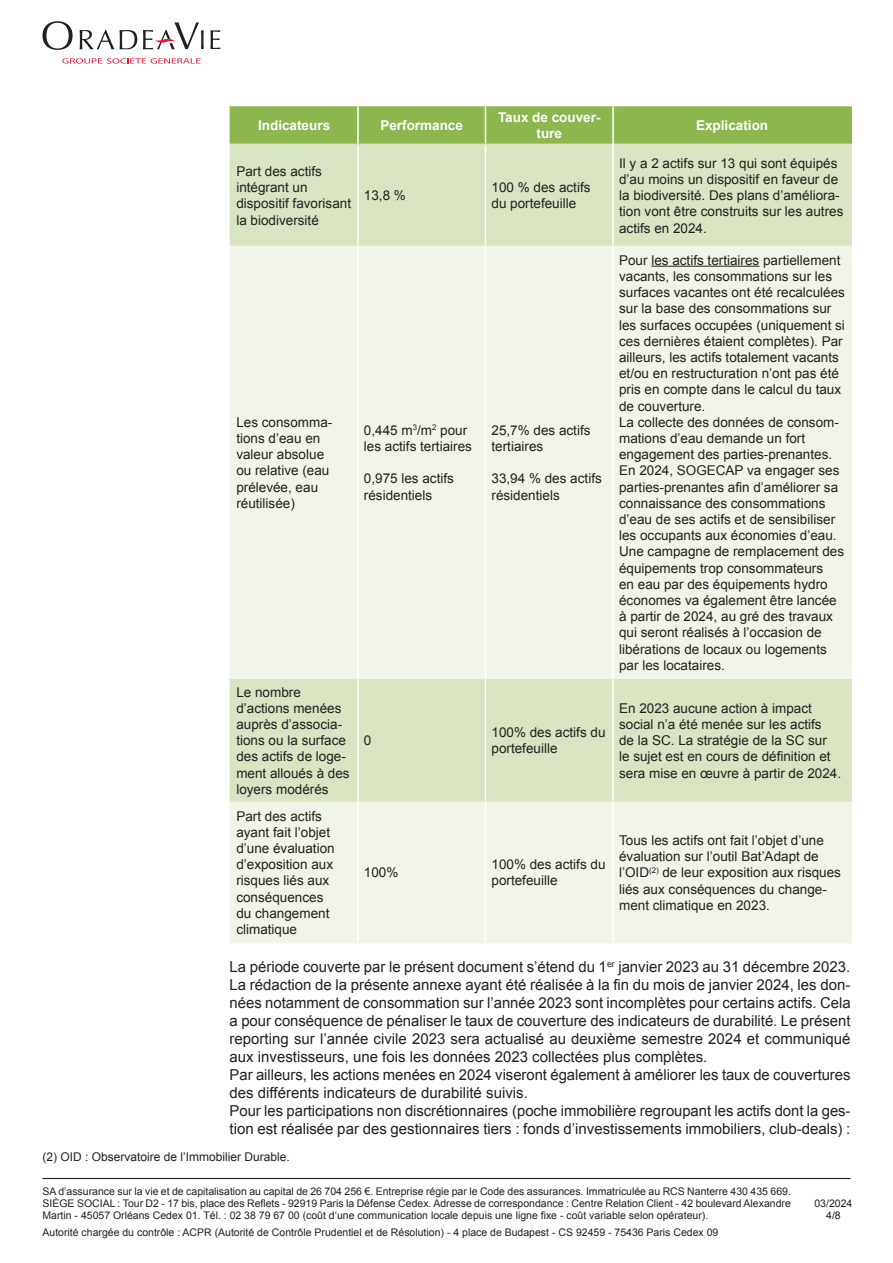
<style>
.page{position:relative;width:893px;height:1263px;background:#fff}
.page>*{position:absolute;margin:0;border:0;box-sizing:border-box;transform-origin:0 0}
.Normal_e{font:15px/18px "Arial";color:#231f20}
.t1{font:13.5px/16.2px "Arial";color:#231f20}
.Normal_e-2{font:700 13.5px/16.2px "Arial";color:#fff;text-align:center}
.Normal_e-3{font:12px "Arial";color:#231f20}
.t2{font:10.5px/12px "Arial";color:#231f20;text-align:center}
</style>
<div class="page">
<hr style="left:43px;top:1178px;width:807px;height:1px;background:#231f20">
<svg style="left:43px;top:21px;width:30px;height:29px"></svg>
<svg style="left:80px;top:30px;width:34px;height:19px"></svg>
<svg style="left:120px;top:30px;width:17px;height:19px"></svg>
<svg style="left:210px;top:30px;width:10px;height:19px"></svg>
<svg style="left:143px;top:22px;width:61px;height:27px"></svg>
<svg style="left:62px;top:58px;width:139px;height:6px"></svg>
<div style="left:231px;top:106px;width:619px;height:38px;background:#8db64e"></div>
<div style="left:231px;top:145px;width:619px;height:101px;background:#d9e4c3"></div>
<svg style="left:231px;top:247px;width:619px;height:695px;background:#ecf1e2"></svg>
<hr style="left:230px;top:106px;width:1px;height:38px;background:#8db64e">
<hr style="left:850px;top:106px;width:2px;height:38px;background:#8db64e">
<hr style="left:357px;top:106px;width:2px;height:38px;background:#fff">
<hr style="left:485px;top:106px;width:1px;height:38px;background:#fff">
<hr style="left:230px;top:144px;width:128px;height:1px;background:#d9e4c3">
<hr style="left:230px;top:145px;width:1px;height:101px;background:#d9e4c3">
<hr style="left:358px;top:144px;width:127px;height:1px;background:#d9e4c3">
<hr style="left:485px;top:144px;width:127px;height:1px;background:#d9e4c3">
<hr style="left:614px;top:144px;width:238px;height:1px;background:#d9e4c3">
<hr style="left:850px;top:145px;width:2px;height:101px;background:#d9e4c3">
<hr style="left:230px;top:679px;width:1px;height:122px;background:#d9e4c3">
<hr style="left:850px;top:679px;width:2px;height:122px;background:#d9e4c3">
<hr style="left:230px;top:246px;width:127px;height:1px;background:#f1f5e9">
<hr style="left:359px;top:246px;width:126px;height:1px;background:#f1f5e9">
<hr style="left:486px;top:246px;width:126px;height:1px;background:#f1f5e9">
<hr style="left:614px;top:246px;width:238px;height:1px;background:#f1f5e9">
<hr style="left:230px;top:677px;width:127px;height:2px;background:#f1f5e9">
<hr style="left:359px;top:677px;width:126px;height:2px;background:#f1f5e9">
<hr style="left:486px;top:677px;width:126px;height:2px;background:#f1f5e9">
<hr style="left:614px;top:677px;width:238px;height:2px;background:#f1f5e9">
<hr style="left:230px;top:801px;width:127px;height:2px;background:#f1f5e9">
<hr style="left:359px;top:801px;width:126px;height:2px;background:#f1f5e9">
<hr style="left:486px;top:801px;width:126px;height:2px;background:#f1f5e9">
<hr style="left:614px;top:801px;width:238px;height:2px;background:#f1f5e9">
<hr style="left:230px;top:942px;width:128px;height:1px;background:#f1f5e9">
<hr style="left:358px;top:942px;width:127px;height:1px;background:#f1f5e9">
<hr style="left:485px;top:942px;width:128px;height:1px;background:#f1f5e9">
<hr style="left:613px;top:942px;width:239px;height:1px;background:#f1f5e9">
<hr style="left:357px;top:145px;width:2px;height:101px;background:#fff">
<hr style="left:485px;top:145px;width:1px;height:101px;background:#fff">
<hr style="left:357px;top:246px;width:2px;height:432px;background:#fff">
<hr style="left:485px;top:246px;width:1px;height:432px;background:#fff">
<hr style="left:357px;top:678px;width:2px;height:124px;background:#fff">
<hr style="left:485px;top:678px;width:1px;height:124px;background:#fff">
<hr style="left:357px;top:802px;width:2px;height:140px;background:#fff">
<hr style="left:485px;top:802px;width:1px;height:140px;background:#fff">
<hr style="left:612px;top:106px;width:2px;height:38px;background:#fff">
<hr style="left:612px;top:144px;width:2px;height:102px;background:#fff">
<hr style="left:612px;top:246px;width:2px;height:432px;background:#fff">
<hr style="left:612px;top:678px;width:2px;height:124px;background:#fff">
<hr style="left:612px;top:802px;width:2px;height:140px;background:#fff">
<hr style="left:230px;top:803px;width:1px;height:139px;background:#f1f5e9">
<hr style="left:850px;top:803px;width:2px;height:139px;background:#f1f5e9">
<hr style="left:230px;top:247px;width:1px;height:430px;background:#f1f5e9">
<hr style="left:850px;top:247px;width:2px;height:430px;background:#f1f5e9">
<hr style="left:651px;top:266px;width:108px;height:1px;background:#231f20">
<p class="Normal_e-2" style="left:258px;top:118px;width:74px">Indicateurs</p>
<p class="Normal_e-2" style="left:380px;top:118px;width:84px">Performance</p>
<p class="Normal_e-2" style="left:498px;top:110px;width:104px">Taux de couver&shy;ture</p>
<p class="Normal_e-2" style="left:696px;top:118px;width:74px">Explication</p>
<p class="t1" style="left:236px;top:163px;width:116px">Part des actifs intégrant un dispositif favorisant la biodiversité</p>
<p class="t1" style="left:619px;top:155px;width:226px">Il y a 2 actifs sur 13 qui sont équipés d’au moins un dispositif en faveur de la biodiversité. Des plans d’améliora&shy;tion vont être construits sur les autres actifs en 2024.</p>
<p class="t1" style="left:364px;top:188px;width:44px">13,8 %</p>
<p class="t1" style="left:491px;top:179px;width:101px">100 % des actifs du portefeuille</p>
<p class="t1" style="left:236px;top:414px;width:98px">Les consomma&shy;tions d’eau en valeur absolue ou relative (eau prélevée, eau réutilisée)</p>
<p class="t1" style="left:364px;top:422px;width:110px">0,445 m<sup>3</sup>/m<sup>2</sup> pour les actifs tertiaires</p>
<p class="t1" style="left:364px;top:471px;width:92px">0,975 les actifs résidentiels</p>
<p class="t1" style="left:491px;top:422px;width:101px">25,7% des actifs tertiaires</p>
<p class="t1" style="left:491px;top:471px;width:112px">33,94 % des actifs résidentiels</p>
<p class="t1" style="left:236px;top:684px;width:115px">Le nombre d’actions menées auprès d’associa&shy;tions ou la surface des actifs de loge&shy;ment alloués à des loyers modérés</p>
<p class="t1" style="left:236px;top:808px;width:100px">Part des actifs ayant fait l’objet d’une évaluation d’exposition aux risques liés aux conséquences du changement climatique</p>
<p class="t1" style="left:364px;top:732px;width:9px">0</p>
<p class="t1" style="left:491px;top:724px;width:116px">100% des actifs du portefeuille</p>
<p class="t1" style="left:364px;top:865px;width:36px">100%</p>
<p class="t1" style="left:491px;top:856px;width:116px">100% des actifs du portefeuille</p>
<p class="t1" style="left:619px;top:252px;width:227px">Pour les actifs tertiaires partiellement vacants, les consommations sur les surfaces vacantes ont été recalculées sur la base des consommations sur les surfaces occupées (uniquement si ces dernières étaient complètes). Par ailleurs, les actifs totalement vacants et/ou en restructuration n’ont pas été pris en compte dans le calcul du taux de couverture.</p>
<p class="t1" style="left:619px;top:414px;width:227px">La collecte des données de consom&shy;mations d’eau demande un fort engagement des parties-prenantes.<br>En 2024, SOGECAP va engager ses parties-prenantes afin d’améliorer sa connaissance des consommations d’eau de ses actifs et de sensibiliser les occupants aux économies d’eau.<br>Une campagne de remplacement des équipements trop consommateurs<br>en eau par des équipements hydro économes va également être lancée à partir de 2024, au gré des travaux qui seront réalisés à l’occasion de libérations de locaux ou logements par les locataires.</p>
<p class="t1" style="left:619px;top:700px;width:224px">En 2023 aucune action à impact social n’a été menée sur les actifs<br>de la SC. La stratégie de la SC sur<br>le sujet est en cours de définition et sera mise en œuvre à partir de 2024.</p>
<p class="t1" style="left:619px;top:832px;width:223px">Tous les actifs ont fait l’objet d’une évaluation sur l’outil Bat’Adapt de l’OID<sup>(2)</sup> de leur exposition aux risques liés aux conséquences du change&shy;ment climatique en 2023.</p>
<p class="Normal_e" style="left:230px;top:958px;width:623px;text-align:justify">La période couverte par le présent document s’étend du 1<sup>er</sup> janvier 2023 au 31 décembre 2023.<br>La rédaction de la présente annexe ayant été réalisée à la fin du mois de janvier 2024, les don&shy;nées notamment de consommation sur l’année 2023 sont incomplètes pour certains actifs. Cela a pour conséquence de pénaliser le taux de couverture des indicateurs de durabilité. Le présent reporting sur l’année civile 2023 sera actualisé au deuxième semestre 2024 et communiqué aux investisseurs, une fois les données 2023 collectées plus complètes.</p>
<p class="Normal_e" style="left:230px;top:1066px;width:622px">Par ailleurs, les actions menées en 2024 viseront également à améliorer les taux de couvertures des différents indicateurs de durabilité suivis.</p>
<p class="Normal_e" style="left:230px;top:1102px;width:622px">Pour les participations non discrétionnaires (poche immobilière regroupant les actifs dont la ges&shy;tion est réalisée par des gestionnaires tiers : fonds d’investissements immobiliers, club-deals) :</p>
<p class="Normal_e-3" style="left:43px;top:1149px;width:249px">(2) OID : Observatoire de l’Immobilier Durable.</p>
<p class="t2" style="left:43px;top:1186px;width:750px;text-align:justify">SA d’assurance sur la vie et de capitalisation au capital de 26 704 256 €. Entreprise régie par le Code des assurances. Immatriculée au RCS Nanterre 430 435 669.<br>SIÈGE SOCIAL : Tour D2 - 17 bis, place des Reflets - 92919 Paris la Défense Cedex. Adresse de correspondance : Centre Relation Client - 42 boulevard Alexandre Martin - 45057 Orléans Cedex 01. Tél. : 02 38 79 67 00 (coût d’une communication locale depuis une ligne fixe - coût variable selon opérateur).</p>
<p class="t2" style="left:43px;top:1226px;width:677px">Autorité chargée du contrôle : ACPR (Autorité de Contrôle Prudentiel et de Résolution) - 4 place de Budapest - CS 92459 - 75436 Paris Cedex 09</p>
<p class="t2" style="left:814px;top:1197px;width:39px">03/2024<br>4/8</p>
</div>
